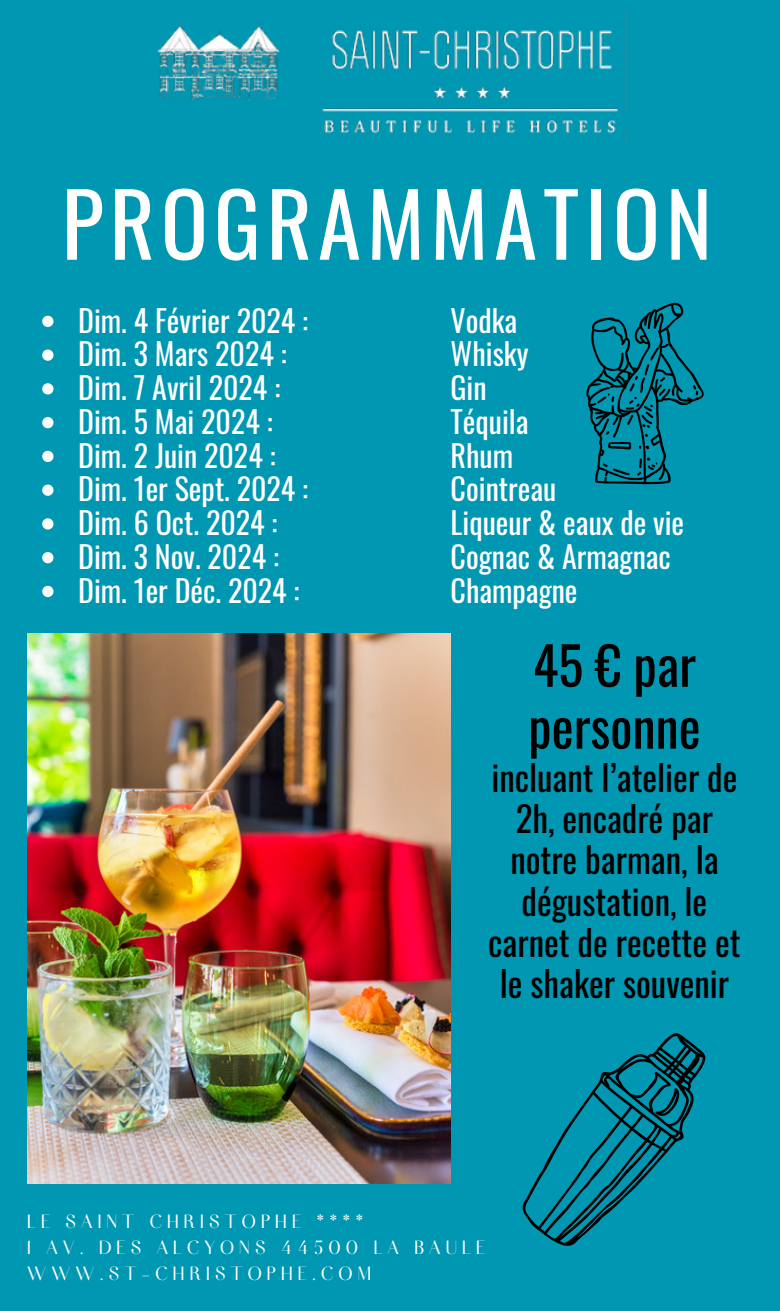
<style>
.page{position:relative;width:780px;height:1311px;background:#0097b2}
.page>*{position:absolute;margin:0;border:0;box-sizing:border-box;transform-origin:0 0}
.t1{font:87.25px "Oswald";letter-spacing:.07em;color:#fff}
.t2{font:52.5px/62px "Oswald";color:#000}
.t3{font:35px/41.2px "Oswald";color:#000;text-align:center}
.t4{font:30px "Oswald";color:#fff}
.t5{font:25.75px "Fiona";letter-spacing:.2em;color:#fff}
</style>
<div class="page">
<img style="left:157px;top:11px;width:470px;height:135px">
<img style="left:27px;top:634px;width:424px;height:549px">
<svg style="left:522px;top:1033px;width:184px;height:213px"></svg>
<svg style="left:586px;top:302px;width:118px;height:183px"></svg>
<svg style="left:42px;top:316px;width:11px;height:11px"></svg>
<svg style="left:42px;top:349px;width:11px;height:12px"></svg>
<svg style="left:42px;top:383px;width:11px;height:11px"></svg>
<svg style="left:42px;top:417px;width:11px;height:11px"></svg>
<svg style="left:42px;top:451px;width:11px;height:11px"></svg>
<svg style="left:42px;top:484px;width:11px;height:12px"></svg>
<svg style="left:42px;top:518px;width:11px;height:11px"></svg>
<svg style="left:42px;top:552px;width:11px;height:11px"></svg>
<svg style="left:42px;top:586px;width:11px;height:11px"></svg>
<p class="t1" style="left:62px;top:156px;width:652px">PROGRAMMATION</p>
<p class="t4" style="left:78px;top:297px;width:231px">Dim. 4 Février 2024 :</p>
<p class="t4" style="left:78px;top:330px;width:210px">Dim. 3 Mars 2024 :</p>
<p class="t4" style="left:78px;top:364px;width:204px">Dim. 7 Avril 2024 :</p>
<p class="t4" style="left:78px;top:398px;width:196px">Dim. 5 Mai 2024 :</p>
<p class="t4" style="left:78px;top:432px;width:199px">Dim. 2 Juin 2024 :</p>
<p class="t4" style="left:78px;top:465px;width:232px">Dim. 1er Sept. 2024 :</p>
<p class="t4" style="left:78px;top:499px;width:201px">Dim. 6 Oct. 2024 :</p>
<p class="t4" style="left:78px;top:533px;width:202px">Dim. 3 Nov. 2024 :</p>
<p class="t4" style="left:78px;top:567px;width:223px">Dim. 1er Déc. 2024 :</p>
<p class="t4" style="left:451px;top:297px;width:68px">Vodka</p>
<p class="t4" style="left:451px;top:330px;width:79px">Whisky</p>
<p class="t4" style="left:451px;top:364px;width:38px">Gin</p>
<p class="t4" style="left:451px;top:398px;width:80px">Téquila</p>
<p class="t4" style="left:451px;top:432px;width:64px">Rhum</p>
<p class="t4" style="left:451px;top:465px;width:107px">Cointreau</p>
<p class="t4" style="left:451px;top:499px;width:235px">Liqueur &amp; eaux de vie</p>
<p class="t4" style="left:451px;top:533px;width:222px">Cognac &amp; Armagnac</p>
<p class="t4" style="left:451px;top:567px;width:128px">Champagne</p>
<p class="t2" style="left:528px;top:632px;width:174px">45 € par personne</p>
<p class="t3" style="left:488px;top:755px;width:254px">incluant l’atelier de<br>2h, encadré par notre barman, la dégustation, le carnet de recette et le shaker souvenir</p>
<p class="t5" style="left:27px;top:1207px;width:338px">LE SAINT CHRISTOPHE ****</p>
<p class="t5" style="left:27px;top:1233px;width:459px">1 AV. DES ALCYONS 44500 LA BAULE</p>
<p class="t5" style="left:27px;top:1259px;width:345px">WWW.ST-CHRISTOPHE.COM</p>
</div>
